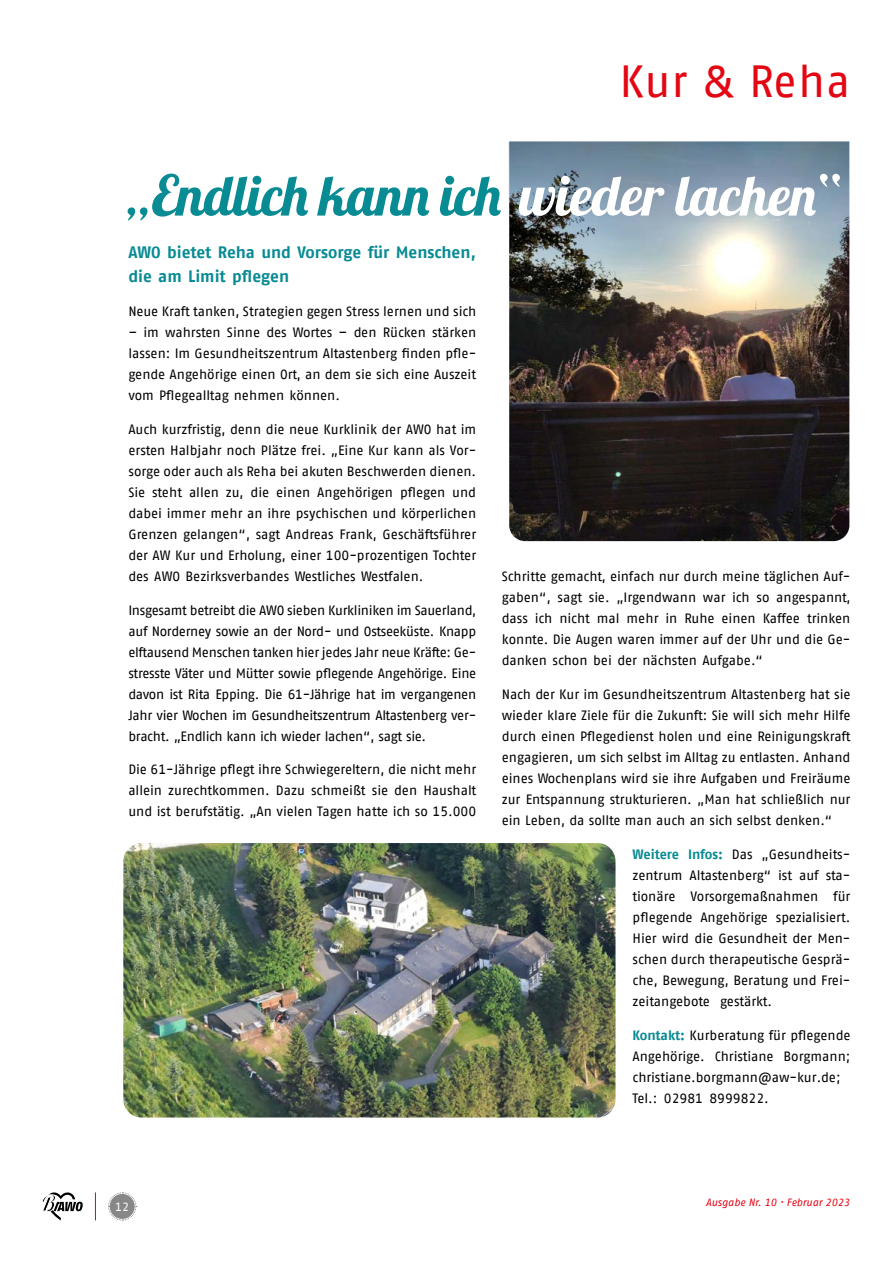
<style>
.page{position:relative;width:893px;height:1263px;background:#fff}
.page>*{position:absolute;margin:0;border:0;box-sizing:border-box;transform-origin:0 0}
.t1{font:55.8px "Lobster 1.4";color:#098b94}
.t2{font:45px "AWO Fago Office";letter-spacing:.02em;color:#e30613}
.t3{font:700 16.5px/24px "AWO Fago Office";color:#098b94}
.t4{font:13.5px/21px "AWO Fago Office";color:#000;text-align:justify}
.t5{font:12px "AWO Fago Office";color:#fff}
.t6{font:italic 10.5px "AWO Fago Office";color:#e30613}
.s1{color:#fff}
.s2{font-weight:700;color:#098b94}
</style>
<div class="page">
<img style="left:509px;top:141px;width:340px;height:400px">
<svg style="left:509px;top:142px;width:340px;height:84px;background:#7c92a3"></svg>
<svg style="left:42px;top:1192px;width:41px;height:28px"></svg>
<svg style="left:108px;top:1192px;width:29px;height:29px"></svg>
<div style="left:110px;top:1194px;width:25px;height:25px;background:#878787;border-radius:50%"></div>
<svg style="left:95px;top:1192px;width:1px;height:28px"></svg>
<img style="left:123px;top:843px;width:492px;height:274px">
<h2 class="t2" style="left:619px;top:56px;width:233px">Kur &amp; Reha</h2>
<h1 class="t1" style="left:123px;top:160px;width:722px">„Endlich kann ich <span class="s1">wieder lachen“</span></h1>
<p class="t3" style="left:128px;top:240px;width:349px">AWO bietet Reha und Vorsorge für Menschen, die am Limit pflegen</p>
<p class="t4" style="left:128px;top:301px;width:349px">Neue Kraft tanken, Strategien gegen Stress lernen und sich</p>
<p class="t4" style="left:128px;top:322px;width:349px">– im wahrsten Sinne des Wortes – den Rücken stärken lassen: Im Gesundheitszentrum Altastenberg finden pfle&shy;gende Angehörige einen Ort, an dem sie sich eine Auszeit vom Pflegealltag nehmen können.</p>
<p class="t4" style="left:128px;top:418px;width:349px">Auch kurzfristig, denn die neue Kurklinik der AWO hat im ersten Halbjahr noch Plätze frei. „Eine Kur kann als Vor&shy;sorge oder auch als Reha bei akuten Beschwerden dienen.<br>Sie steht allen zu, die einen Angehörigen pflegen und dabei immer mehr an ihre psychischen und körperlichen Grenzen gelangen“, sagt Andreas Frank, Geschäftsführer der AW Kur und Erholung, einer 100-prozentigen Tochter des AWO Bezirksverbandes Westliches Westfalen.</p>
<p class="t4" style="left:128px;top:599px;width:349px">Insgesamt betreibt die AWO sieben Kurkliniken im Sauerland, auf Norderney sowie an der Nord- und Ostseeküste. Knapp elftausend Menschen tanken hier jedes Jahr neue Kräfte: Ge&shy;stresste Väter und Mütter sowie pflegende Angehörige. Eine davon ist Rita Epping. Die 61-Jährige hat im vergangenen Jahr vier Wochen im Gesundheitszentrum Altastenberg ver&shy;bracht. „Endlich kann ich wieder lachen“, sagt sie.</p>
<p class="t4" style="left:128px;top:759px;width:349px">Die 61-Jährige pflegt ihre Schwiegereltern, die nicht mehr allein zurechtkommen. Dazu schmeißt sie den Haushalt und ist berufstätig. „An vielen Tagen hatte ich so 15.000</p>
<p class="t4" style="left:502px;top:566px;width:350px">Schritte gemacht, einfach nur durch meine täglichen Auf&shy;gaben“, sagt sie. „Irgendwann war ich so angespannt, dass ich nicht mal mehr in Ruhe einen Kaffee trinken konnte. Die Augen waren immer auf der Uhr und die Ge&shy;danken schon bei der nächsten Aufgabe.“</p>
<p class="t4" style="left:502px;top:684px;width:350px">Nach der Kur im Gesundheitszentrum Altastenberg hat sie wieder klare Ziele für die Zukunft: Sie will sich mehr Hilfe durch einen Pflegedienst holen und eine Reinigungskraft engagieren, um sich selbst im Alltag zu entlasten. Anhand eines Wochenplans wird sie ihre Aufgaben und Freiräume zur Entspannung strukturieren. „Man hat schließlich nur ein Leben, da sollte man auch an sich selbst denken.“</p>
<p class="t4" style="left:632px;top:844px;width:219px"><span class="s2">Weitere Infos:</span> Das „Gesundheits&shy;zentrum Altastenberg“ ist auf sta&shy;tionäre Vorsorgemaßnahmen für pflegende Angehörige spezialisiert.<br>Hier wird die Gesundheit der Men&shy;schen durch therapeutische Gesprä&shy;che, Bewegung, Beratung und Frei&shy;zeitangebote gestärkt.</p>
<p class="t4" style="left:632px;top:1024px;width:219px;text-align:left"><span class="s2">Kontakt:</span> Kurberatung für pflegende<br>Angehörige. Christiane Borgmann; christiane.borgmann@aw-kur.de;<br>Tel.: 02981 8999822.</p>
<p class="t5" style="left:115px;top:1199px;width:15px">12</p>
<p class="t6" style="left:706px;top:1196px;width:145px">Ausgabe Nr. 10 · Februar 2023</p>
</div>
